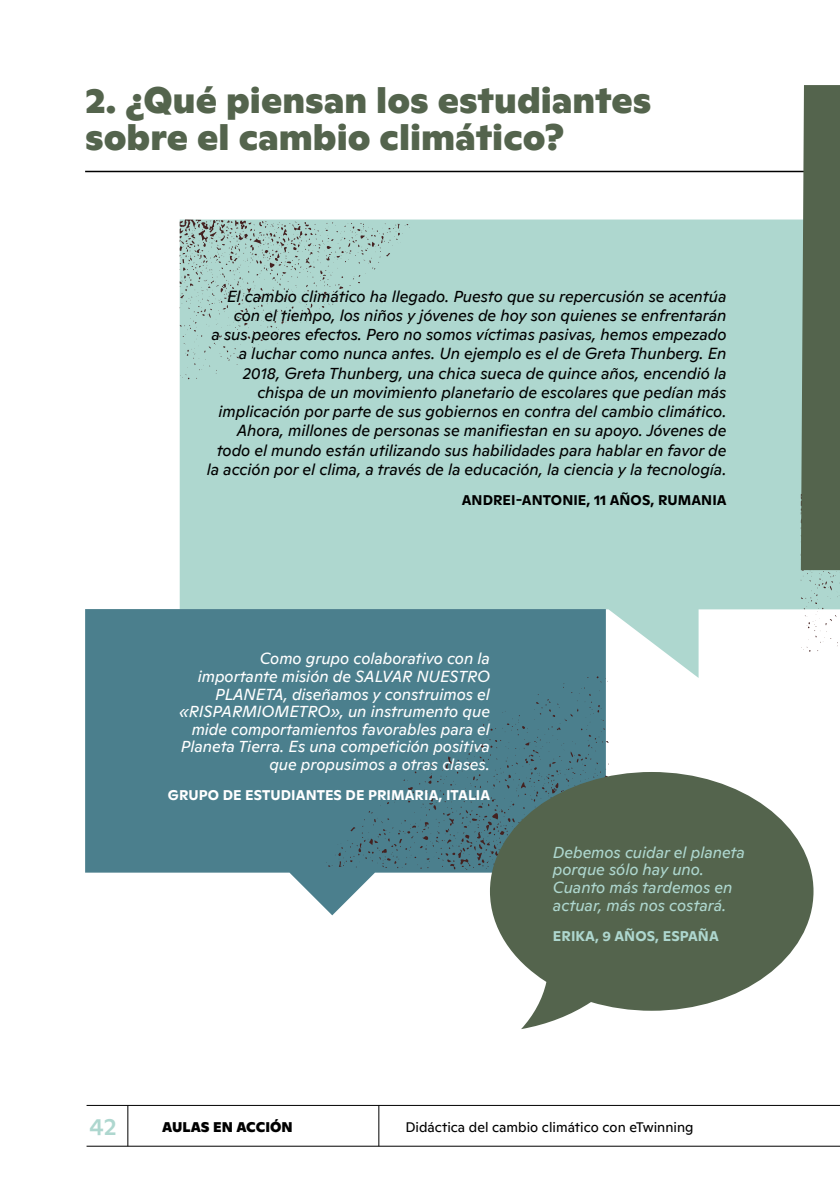
<style>
.page{position:relative;width:840px;height:1191px;background:#fff}
.page>*{position:absolute;margin:0;border:0;box-sizing:border-box;transform-origin:0 0}
.t1{font:900 36px/36px "Ginto";color:#54644d}
.t2{font:500 24px "Ginto";color:#aed7cf}
.t3{font:italic 16px/19.2px "Ginto";color:#000;text-align:right}
.t4{font:italic 16px/17.6px "Ginto";color:#fff;text-align:right}
.t5{font:italic 16px/17.6px "Ginto";color:#aed7cf}
.t6{font:14px "Ginto";color:#000}
.t7{font:700 14px "Ginto";letter-spacing:.005em;color:#fff}
.t8{font:700 14px "Ginto";letter-spacing:.005em;color:#000}
.t9{font:700 14px "Ginto";letter-spacing:.005em;color:#aed7cf}
.t10{font:900 14px "Ginto";letter-spacing:.005em;color:#000}
</style>
<div class="page">
<hr style="left:85px;top:171px;width:728px;height:1px;background:#000">
<div style="left:180px;top:219px;width:631px;height:459px;background:#aed7cf"></div>
<svg style="left:85px;top:609px;width:520px;height:306px;fill:#4b7f8d"></svg>
<svg style="left:180px;top:219px;width:230px;height:160px;background:#aad0c9"></svg>
<div style="left:326px;top:676px;width:282px;height:196px;background:#4b7f8d"></div>
<svg style="left:489px;top:772px;width:324px;height:257px;fill:#54644d"></svg>
<svg style="left:800px;top:85px;width:39px;height:566px;background:#6c7d6a"></svg>
<hr style="left:86px;top:1105px;width:753px;height:1px;background:#000">
<hr style="left:86px;top:1145px;width:753px;height:1px;background:#000">
<hr style="left:127px;top:1105px;width:1px;height:41px;background:#000">
<hr style="left:378px;top:1105px;width:1px;height:41px;background:#000">
<h1 class="t1" style="left:85px;top:79px;width:567px">2. ¿Qué piensan los estudiantes sobre el cambio climático?</h1>
<p class="t3" style="left:206px;top:285px;width:521px">El cambio climático ha llegado. Puesto que su repercusión se acentúa con el tiempo, los niños y jóvenes de hoy son quienes se enfrentarán<br>a sus peores efectos. Pero no somos víctimas pasivas, hemos empezado a luchar como nunca antes. Un ejemplo es el de Greta Thunberg. En 2018, Greta Thunberg, una chica sueca de quince años, encendió la chispa de un movimiento planetario de escolares que pedían más implicación por parte de sus gobiernos en contra del cambio climático.<br>Ahora, millones de personas se manifiestan en su apoyo. Jóvenes de todo el mundo están utilizando sus habilidades para hablar en favor de la acción por el clima, a través de la educación, la ciencia y la tecnología.</p>
<p class="t8" style="left:461px;top:489px;width:266px">ANDREI-ANTONIE, 11 AÑOS, RUMANIA</p>
<p class="t4" style="left:179px;top:649px;width:312px">Como grupo colaborativo con la importante misión de SALVAR NUESTRO PLANETA, diseñamos y construimos el «RISPARMIOMETRO», un instrumento que mide comportamientos favorables para el Planeta Tierra. Es una competición positiva que propusimos a otras clases.</p>
<p class="t7" style="left:168px;top:785px;width:323px">GRUPO DE ESTUDIANTES DE PRIMARIA, ITALIA</p>
<p class="t5" style="left:552px;top:842px;width:193px">Debemos cuidar el planeta porque sólo hay uno.<br>Cuanto más tardemos en actuar, más nos costará.</p>
<p class="t9" style="left:552px;top:925px;width:167px">ERIKA, 9 AÑOS, ESPAÑA</p>
<h2 class="t2" style="left:89px;top:1108px;width:29px">42</h2>
<p class="t10" style="left:162px;top:1116px;width:132px">AULAS EN ACCIÓN</p>
<p class="t6" style="left:405px;top:1116px;width:289px">Didáctica del cambio climático con eTwinning</p>
</div>
